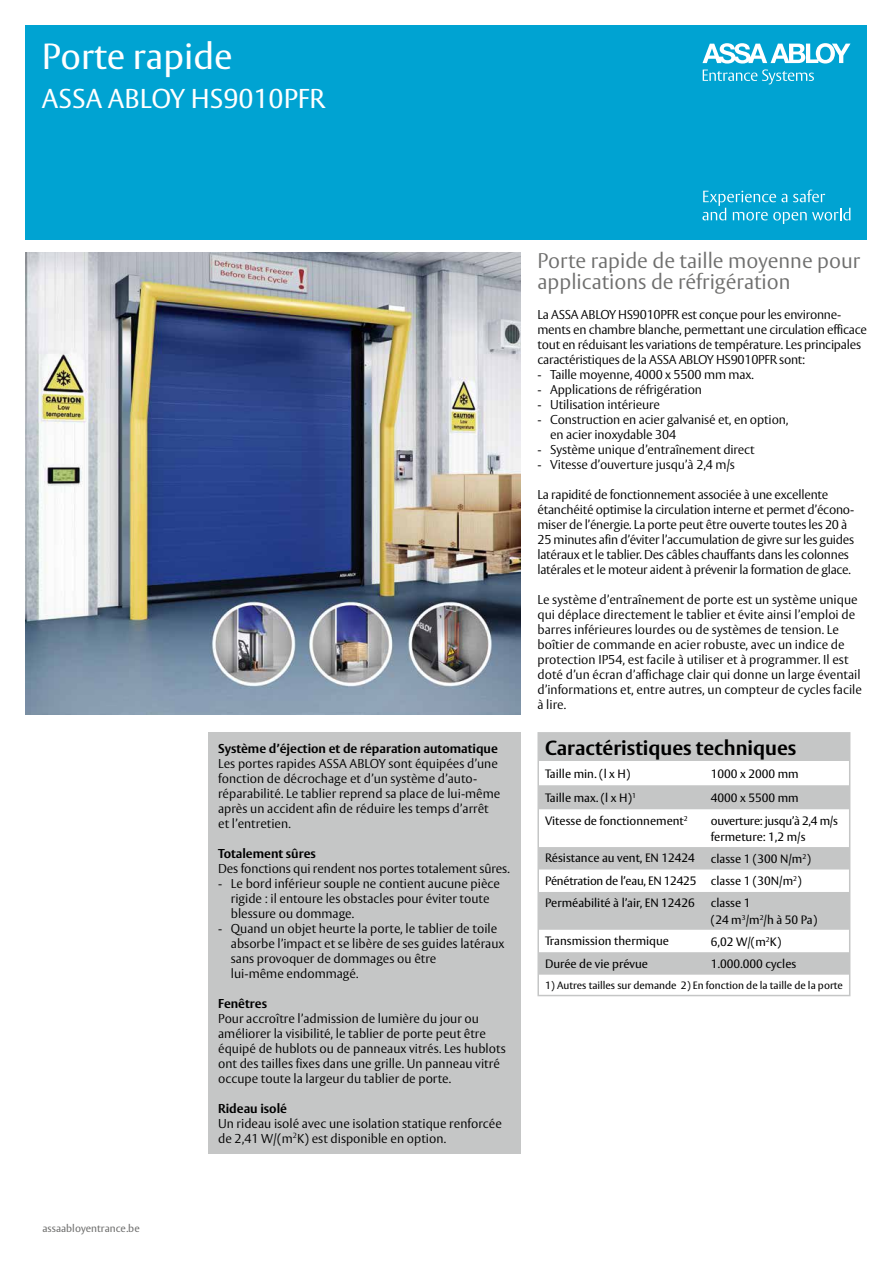
<style>
.page{position:relative;width:893px;height:1263px;background:#fff}
.page>*{position:absolute;margin:0;border:0;box-sizing:border-box;transform-origin:0 0}
.t1{font:36px "ASSA Vesta";color:#fff}
.t2{font:27px "ASSA Vesta";color:#fff}
.t3{font:300 21px/21px "ASSA Vesta";color:#6f6f6e}
.t4{font:700 20.25px "ASSA Vesta";color:#000}
.t5{font:300 12.75px/15px "ASSA Vesta";color:#000}
.t6{font:300 12.75px/15px "ASSA Vesta";letter-spacing:-.02em;color:#000}
.t7{font:700 12.75px "ASSA Vesta";color:#000}
.t8{font:12px/22.2px "ASSA Vesta";color:#000}
.t9{font:12px/16.5px "ASSA Vesta";letter-spacing:-.02em;color:#000}
.t10{font:10.5px "ASSA Vesta";color:#000}
.t11{font:10.5px "ASSA Vesta";color:#6f6f6e}
.t12{font:10.5px "ASSA Vesta";letter-spacing:-.02em;color:#6f6f6e}
</style>
<div class="page">
<div style="left:25px;top:25px;width:842px;height:215px;background:#00a3d2"></div>
<svg style="left:702px;top:43px;width:148px;height:41px"></svg>
<svg style="left:702px;top:190px;width:148px;height:34px"></svg>
<img style="left:25px;top:252px;width:495px;height:462px">
<div style="left:539px;top:734px;width:310px;height:27px;background:#c5c6c6"></div>
<svg style="left:540px;top:785px;width:307px;height:190px;fill:#c5c6c6"></svg>
<div style="left:537px;top:732px;width:313px;height:264px;border:2px solid #c5c6c6"></div>
<div style="left:207px;top:732px;width:313px;height:421px;background:#c5c6c6"></div>
<h1 class="t1" style="left:42px;top:35px;width:192px">Porte rapide</h1>
<h2 class="t2" style="left:42px;top:82px;width:285px">ASSA ABLOY HS9010PFR</h2>
<p class="t11" style="left:43px;top:1222px;width:99px">assaabloyentrance.be</p>
<p class="t12" style="left:71px;top:1222px;width:62px">loyentrance.fr</p>
<p class="t7" style="left:218px;top:740px;width:281px">Système d’éjection et de réparation automatique</p>
<p class="t5" style="left:218px;top:756px;width:284px">Les portes rapides ASSA ABLOY sont équipées d’une fonction de décrochage et d’un système d’auto&shy;réparabilité. Le tablier reprend sa place de lui-même après un accident afin de réduire les temps d’arrêt et l’entretien.</p>
<p class="t7" style="left:218px;top:845px;width:99px">Totalement sûres</p>
<p class="t5" style="left:218px;top:861px;width:293px">Des fonctions qui rendent nos portes totalement sûres.</p>
<p class="t5" style="left:231px;top:876px;width:271px;text-indent:-13px">- Le bord inférieur souple ne contient aucune pièce rigide : il entoure les obstacles pour éviter toute blessure ou dommage.</p>
<p class="t5" style="left:231px;top:921px;width:275px;text-indent:-13px">- Quand un objet heurte la porte, le tablier de toile absorbe l’impact et se libère de ses guides latéraux sans provoquer de dommages ou être<br>lui-même endommagé.</p>
<p class="t7" style="left:218px;top:995px;width:50px">Fenêtres</p>
<p class="t5" style="left:218px;top:1011px;width:289px">Pour accroître l’admission de lumière du jour ou améliorer la visibilité, le tablier de porte peut être équipé de hublots ou de panneaux vitrés. Les hublots ont des tailles fixes dans une grille. Un panneau vitré occupe toute la largeur du tablier de porte.</p>
<p class="t7" style="left:218px;top:1100px;width:70px">Rideau isolé</p>
<p class="t5" style="left:218px;top:1116px;width:285px">Un rideau isolé avec une isolation statique renforcée de 2,41 W/(m<sup>2</sup>K) est disponible en option.</p>
<h3 class="t3" style="left:537px;top:251px;width:324px">Porte rapide de taille moyenne pour applications de réfrigération</h3>
<p class="t6" style="left:537px;top:308px;width:331px">La ASSA ABLOY HS9010PFR est conçue pour les environne&shy;ments en chambre blanche, permettant une circulation efficace tout en réduisant les variations de température. Les principales caractéristiques de la ASSA ABLOY HS9010PFR sont:</p>
<p class="t5" style="left:537px;top:368px;width:218px">- Taille moyenne, 4000 x 5500 mm max.</p>
<p class="t5" style="left:537px;top:383px;width:166px">- Applications de réfrigération</p>
<p class="t5" style="left:537px;top:398px;width:124px">- Utilisation intérieure</p>
<p class="t5" style="left:550px;top:413px;width:240px;text-indent:-13px">- Construction en acier galvanisé et, en option, en acier inoxydable 304</p>
<p class="t5" style="left:537px;top:443px;width:219px">- Système unique d’entraînement direct</p>
<p class="t5" style="left:537px;top:458px;width:199px">- Vitesse d’ouverture jusqu’à 2,4 m/s</p>
<p class="t6" style="left:537px;top:488px;width:318px">La rapidité de fonctionnement associée à une excellente étanchéité optimise la circulation interne et permet d’écono&shy;miser de l’énergie. La porte peut être ouverte toutes les 20 à 25 minutes afin d’éviter l’accumulation de givre sur les guides latéraux et le tablier. Des câbles chauffants dans les colonnes latérales et le moteur aident à prévenir la formation de glace.</p>
<p class="t5" style="left:537px;top:593px;width:326px">Le système d’entraînement de porte est un système unique qui déplace directement le tablier et évite ainsi l’emploi de barres inférieures lourdes ou de systèmes de tension. Le boîtier de commande en acier robuste, avec un indice de protection IP54, est facile à utiliser et à programmer. Il est doté d’un écran d’affichage clair qui donne un large éventail d’informations et, entre autres, un compteur de cycles facile à lire.</p>
<h3 class="t4" style="left:545px;top:736px;width:253px">Caractéristiques techniques</h3>
<p class="t8" style="left:545px;top:763px;width:87px">Taille min. (l x H)</p>
<p class="t8" style="left:711px;top:763px;width:89px">1000 x 2000 mm</p>
<p class="t8" style="left:545px;top:787px;width:92px">Taille max. (l x H)<sup>1</sup></p>
<p class="t8" style="left:711px;top:787px;width:89px">4000 x 5500 mm</p>
<p class="t8" style="left:545px;top:810px;width:144px">Vitesse de fonctionnement<sup>2</sup></p>
<p class="t9" style="left:711px;top:813px;width:129px">ouverture: jusqu’à 2,4 m/s fermeture: 1,2 m/s</p>
<p class="t8" style="left:545px;top:847px;width:151px">Résistance au vent, EN 12424</p>
<p class="t8" style="left:545px;top:848px;width:267px;text-indent:166px">classe 1 (300 N/m<sup>2</sup>)<br>Pénétration de l’eau, EN 12425 classe 1 (30N/m<sup>2</sup>)<br>Perméabilité à l’air, EN 12426</p>
<p class="t8" style="left:711px;top:895px;width:108px;line-height:16.5px">classe 1<br>(24 m<sup>3</sup>/m<sup>2</sup>/h à 50 Pa)</p>
<p class="t8" style="left:545px;top:930px;width:126px">Transmission thermique</p>
<p class="t8" style="left:711px;top:931px;width:72px">6,02 W/(m<sup>2</sup>K)</p>
<p class="t8" style="left:545px;top:953px;width:105px">Durée de vie prévue</p>
<p class="t8" style="left:711px;top:953px;width:87px">1.000.000 cycles</p>
<p class="t10" style="left:545px;top:979px;width:299px">1) Autres tailles sur demande 2) En fonction de la taille de la porte</p>
</div>
